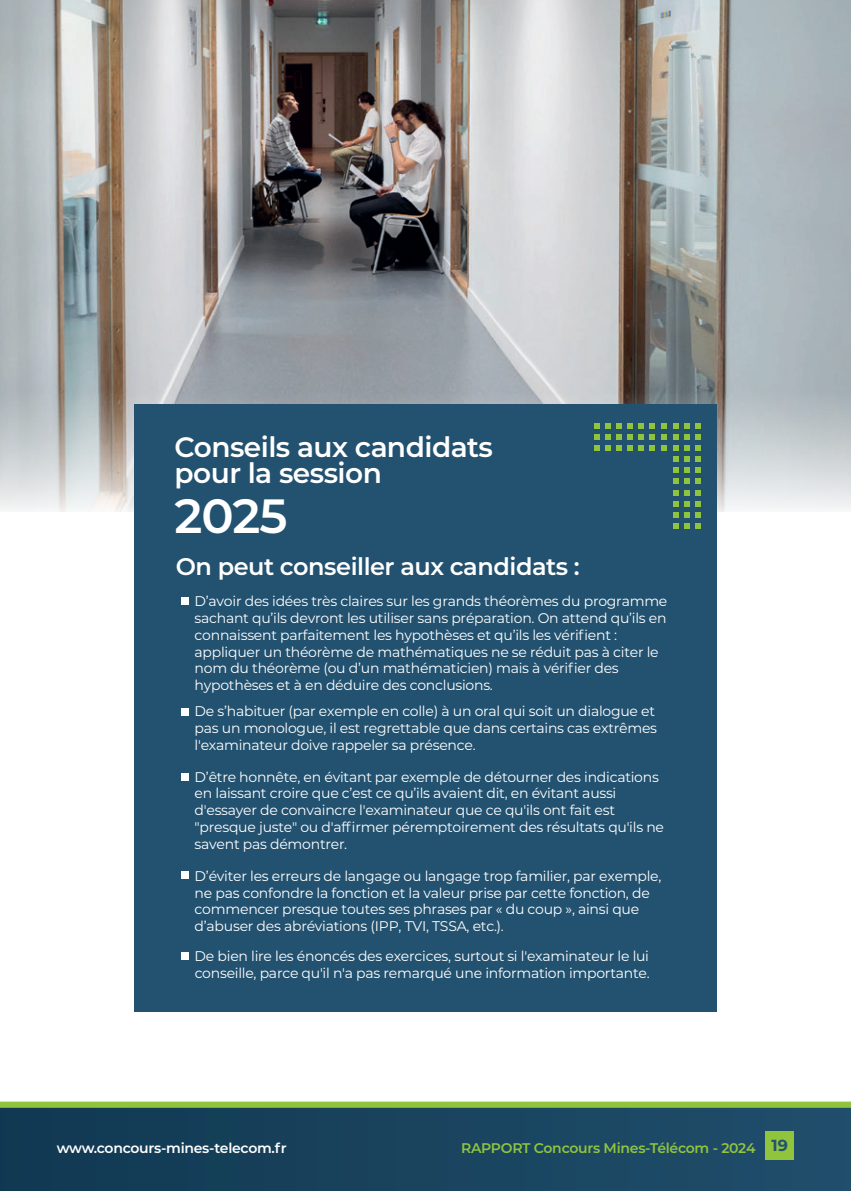
<style>
.page{position:relative;width:851px;height:1191px;background:#fff}
.page>*{position:absolute;margin:0;border:0;box-sizing:border-box;transform-origin:0 0}
.t1{font:600 48px "Montserrat";color:#fff}
.t2{font:600 28px/26px "Montserrat";letter-spacing:-.02em;color:#fff}
.t3{font:600 24px "Montserrat";letter-spacing:-.02em;color:#fff}
.t4{font:14px/16.8px "Montserrat";letter-spacing:-.015em;color:#fff}
.t5{font:600 14px "Montserrat";letter-spacing:-.02em;color:#90c43d}
.t6{font:600 14px "Montserrat";letter-spacing:-.02em;color:#fff}
.s1{font-weight:700;font-size:16px;color:#235270}
</style>
<div class="page">
<img style="left:0;top:0;width:850px;height:511px">
<div style="left:134px;top:404px;width:582px;height:607px;background:#235270"></div>
<div style="left:181px;top:597px;width:8px;height:8px;background:#fff"></div>
<div style="left:181px;top:708px;width:8px;height:8px;background:#fff"></div>
<div style="left:181px;top:772px;width:8px;height:8px;background:#fff"></div>
<div style="left:181px;top:871px;width:8px;height:8px;background:#fff"></div>
<div style="left:181px;top:952px;width:8px;height:8px;background:#fff"></div>
<svg style="left:673px;top:423px;width:5px;height:5px"></svg>
<svg style="left:673px;top:434px;width:5px;height:5px"></svg>
<svg style="left:673px;top:445px;width:5px;height:28px"></svg>
<svg style="left:673px;top:479px;width:5px;height:5px"></svg>
<svg style="left:673px;top:490px;width:5px;height:5px"></svg>
<svg style="left:673px;top:501px;width:5px;height:5px"></svg>
<svg style="left:673px;top:512px;width:5px;height:17px"></svg>
<svg style="left:684px;top:423px;width:5px;height:5px"></svg>
<svg style="left:684px;top:434px;width:5px;height:5px"></svg>
<svg style="left:684px;top:445px;width:5px;height:28px"></svg>
<svg style="left:684px;top:479px;width:5px;height:5px"></svg>
<svg style="left:684px;top:490px;width:5px;height:5px"></svg>
<svg style="left:684px;top:501px;width:5px;height:5px"></svg>
<svg style="left:684px;top:512px;width:5px;height:17px"></svg>
<svg style="left:695px;top:423px;width:5px;height:5px"></svg>
<svg style="left:695px;top:434px;width:5px;height:5px"></svg>
<svg style="left:695px;top:445px;width:5px;height:28px"></svg>
<svg style="left:695px;top:479px;width:5px;height:5px"></svg>
<svg style="left:695px;top:490px;width:5px;height:5px"></svg>
<svg style="left:695px;top:501px;width:5px;height:5px"></svg>
<svg style="left:695px;top:512px;width:5px;height:17px"></svg>
<svg style="left:649px;top:423px;width:17px;height:5px"></svg>
<svg style="left:638px;top:423px;width:5px;height:5px"></svg>
<svg style="left:627px;top:423px;width:5px;height:5px"></svg>
<svg style="left:616px;top:423px;width:5px;height:5px"></svg>
<svg style="left:605px;top:423px;width:5px;height:5px"></svg>
<svg style="left:594px;top:423px;width:5px;height:5px"></svg>
<svg style="left:649px;top:434px;width:17px;height:5px"></svg>
<svg style="left:638px;top:434px;width:5px;height:5px"></svg>
<svg style="left:627px;top:434px;width:5px;height:5px"></svg>
<svg style="left:616px;top:434px;width:5px;height:5px"></svg>
<svg style="left:605px;top:434px;width:5px;height:5px"></svg>
<svg style="left:594px;top:434px;width:5px;height:5px"></svg>
<svg style="left:649px;top:445px;width:17px;height:6px"></svg>
<svg style="left:638px;top:445px;width:5px;height:6px"></svg>
<svg style="left:627px;top:445px;width:5px;height:6px"></svg>
<svg style="left:616px;top:445px;width:5px;height:6px"></svg>
<svg style="left:605px;top:445px;width:5px;height:6px"></svg>
<svg style="left:594px;top:445px;width:5px;height:6px"></svg>
<div style="left:0;top:1104px;width:850px;height:87px;background:#19435e"></div>
<div style="left:0;top:1101px;width:850px;height:6px;background:#90c43d"></div>
<div style="left:765px;top:1131px;width:29px;height:29px;background:#90c43d"></div>
<h2 class="t2" style="left:174px;top:433px;width:320px">Conseils aux candidats pour la session</h2>
<h1 class="t1" style="left:174px;top:482px;width:115px">2025</h1>
<h3 class="t3" style="left:176px;top:550px;width:405px">On peut conseiller aux candidats :</h3>
<p class="t4" style="left:194px;top:592px;width:474px">D’avoir des idées très claires sur les grands théorèmes du programme sachant qu’ils devront les utiliser sans préparation. On attend qu’ils en connaissent parfaitement les hypothèses et qu’ils les vérifient : appliquer un théorème de mathématiques ne se réduit pas à citer le nom du théorème (ou d’un mathématicien) mais à vérifier des hypothèses et à en déduire des conclusions.</p>
<p class="t4" style="left:194px;top:702px;width:464px">De s’habituer (par exemple en colle) à un oral qui soit un dialogue et pas un monologue, il est regrettable que dans certains cas extrêmes l'examinateur doive rappeler sa présence.</p>
<p class="t4" style="left:194px;top:767px;width:471px">D’être honnête, en évitant par exemple de détourner des indications en laissant croire que c’est ce qu’ils avaient dit, en évitant aussi d'essayer de convaincre l'examinateur que ce qu'ils ont fait est "presque juste" ou d'affirmer péremptoirement des résultats qu'ils ne savent pas démontrer.</p>
<p class="t4" style="left:195px;top:867px;width:468px">D’éviter les erreurs de langage ou langage trop familier, par exemple, ne pas confondre la fonction et la valeur prise par cette fonction, de commencer presque toutes ses phrases par « du coup », ainsi que d’abuser des abréviations (IPP, TVI, TSSA, etc.).</p>
<p class="t4" style="left:195px;top:947px;width:456px">De bien lire les énoncés des exercices, surtout si l'examinateur le lui conseille, parce qu'il n'a pas remarqué une information importante.</p>
<p class="t6" style="left:57px;top:1137px;width:231px">www.concours-mines-telecom.fr</p>
<p class="t5" style="left:461px;top:1137px;width:328px">RAPPORT Concours Mines-Télécom - 2024 <span class="s1">19</span></p>
</div>
